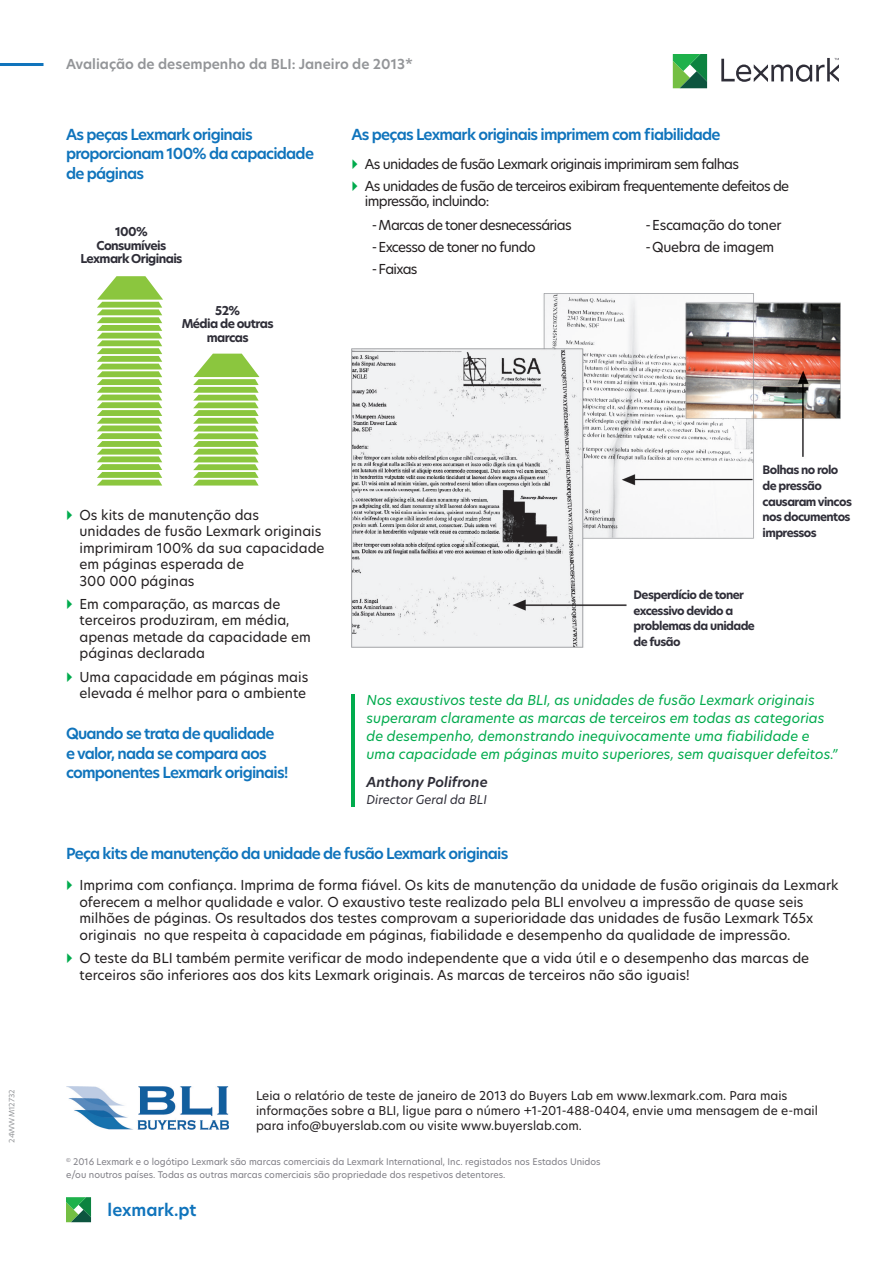
<style>
.page{position:relative;width:893px;height:1263px;background:#fff}
.page>*{position:absolute;margin:0;border:0;box-sizing:border-box;transform-origin:0 0}
.t1{font:600 16.5px "TP Hero";color:#1074bc}
.t2{font:600 15px/19.5px "TP Hero";letter-spacing:-.05em;color:#1074bc}
.t3{font:13.5px/16.5px "TP Hero";color:#231f20}
.t4{font:italic 13.5px/18px "TP Hero";color:#00ab4d}
.t5{font:13.5px/21.8px "TP Hero";letter-spacing:-.05em;color:#231f20}
.t6{font:600 13.5px "TP Hero";color:#939598}
.t7{font:13.5px/21.8px "TP Hero";letter-spacing:-.025em;color:#231f20}
.t8{font:italic 600 13.5px "TP Hero";color:#2f2e38}
.t9{font:12px/15px "TP Hero";color:#231f20}
.t10{font:700 12px/13.5px "TP Hero";letter-spacing:-.05em;color:#2f2e38;text-align:center}
.t11{font:italic 12px "TP Hero";color:#2f2e38}
.t12{font:700 11.4px/15.8px "TP Hero";letter-spacing:-.05em;color:#2f2e38}
.t13{font:9px/13.5px "TP Hero";color:#7f7e85}
.t14{font:7.2px "TP Hero";color:#939598}
</style>
<div class="page">
<hr style="left:0;top:63px;width:44px;height:3px;background:#1074bc">
<svg style="left:721px;top:58px;width:118px;height:24px"></svg>
<svg style="left:673px;top:54px;width:34px;height:34px"></svg>
<svg style="left:66px;top:1197px;width:25px;height:25px"></svg>
<svg style="left:97px;top:276px;width:66px;height:209px"></svg>
<svg style="left:193px;top:354px;width:66px;height:131px"></svg>
<img style="left:351px;top:294px;width:489px;height:353px">
<hr style="left:351px;top:694px;width:4px;height:113px;background:#00ab4d">
<img style="left:66px;top:1086px;width:163px;height:44px">
<p class="t14" style="left:7px;top:1143px;width:55px;rotate:-90deg">24WWM12732</p>
<p class="t6" style="left:66px;top:55px;width:348px">Avaliação de desempenho da BLI: Janeiro de 2013*</p>
<p class="t2" style="left:66px;top:125px;width:250px">As peças Lexmark originais proporcionam 100% da capacidade de páginas</p>
<p class="t10" style="left:80px;top:225px;width:104px">100%<br>Consumíveis<br>Lexmark Originais</p>
<p class="t10" style="left:182px;top:304px;width:93px">52%<br>Média de outras marcas</p>
<p class="t2" style="left:351px;top:125px;width:371px">As peças Lexmark originais imprimem com fiabilidade</p>
<p class="t5" style="left:365px;top:153px;width:426px">As unidades de fusão Lexmark originais imprimiram sem falhas<br>As unidades de fusão de terceiros exibiram frequentemente defeitos de</p>
<p class="t5" style="left:372px;top:188px;width:201px;line-height:24.3px;text-indent:-7px">impressão, incluindo:<br>-Marcas de toner desnecessárias</p>
<p class="t5" style="left:372px;top:236px;width:165px">-Excesso de toner no fundo -Faixas</p>
<p class="t7" style="left:645px;top:214px;width:138px">-Escamação do toner -Quebra de imagem</p>
<p class="t3" style="left:79px;top:506px;width:247px">Os kits de manutenção das<br>unidades de fusão Lexmark originais imprimiram 100% da sua capacidade em páginas esperada de<br>300 000 páginas</p>
<p class="t3" style="left:79px;top:595px;width:233px">Em comparação, as marcas de terceiros produziram, em média, apenas metade da capacidade em páginas declarada</p>
<p class="t3" style="left:79px;top:668px;width:230px">Uma capacidade em páginas mais elevada é melhor para o ambiente</p>
<p class="t2" style="left:66px;top:724px;width:224px">Quando se trata de qualidade<br>e valor, nada se compara aos componentes Lexmark originais!</p>
<p class="t12" style="left:763px;top:462px;width:91px">Bolhas no rolo de pressão causaram vincos nos documentos impressos</p>
<p class="t12" style="left:634px;top:587px;width:123px">Desperdício de toner excessivo devido a problemas da unidade de fusão</p>
<p class="t4" style="left:367px;top:691px;width:473px">Nos exaustivos teste da BLI, as unidades de fusão Lexmark originais superaram claramente as marcas de terceiros em todas as categorias de desempenho, demonstrando inequivocamente uma fiabilidade e uma capacidade em páginas muito superiores, sem quaisquer defeitos.”</p>
<p class="t8" style="left:367px;top:773px;width:123px">Anthony Polifrone</p>
<p class="t11" style="left:367px;top:791px;width:122px">Director Geral da BLI</p>
<p class="t2" style="left:66px;top:843px;width:444px">Peça kits de manutenção da unidade de fusão Lexmark originais</p>
<p class="t3" style="left:79px;top:877px;width:761px">Imprima com confiança. Imprima de forma fiável. Os kits de manutenção da unidade de fusão originais da Lexmark oferecem a melhor qualidade e valor. O exaustivo teste realizado pela BLI envolveu a impressão de quase seis milhões de páginas. Os resultados dos testes comprovam a superioridade das unidades de fusão Lexmark T65x originais no que respeita à capacidade em páginas, fiabilidade e desempenho da qualidade de impressão.</p>
<p class="t3" style="left:79px;top:949px;width:731px">O teste da BLI também permite verificar de modo independente que a vida útil e o desempenho das marcas de terceiros são inferiores aos dos kits Lexmark originais. As marcas de terceiros não são iguais!</p>
<p class="t9" style="left:256px;top:1087px;width:563px">Leia o relatório de teste de janeiro de 2013 do Buyers Lab em www.lexmark.com. Para mais informações sobre a BLI, ligue para o número +1-201-488-0404, envie uma mensagem de e-mail para info@buyerslab.com ou visite www.buyerslab.com.</p>
<p class="t13" style="left:66px;top:1154px;width:536px"><sup>©</sup> 2016 Lexmark e o logótipo Lexmark são marcas comerciais da Lexmark International, Inc. registados nos Estados Unidos e/ou noutros países. Todas as outras marcas comerciais são propriedade dos respetivos detentores.</p>
<p class="t1" style="left:108px;top:1198px;width:90px">lexmark.pt</p>
</div>
